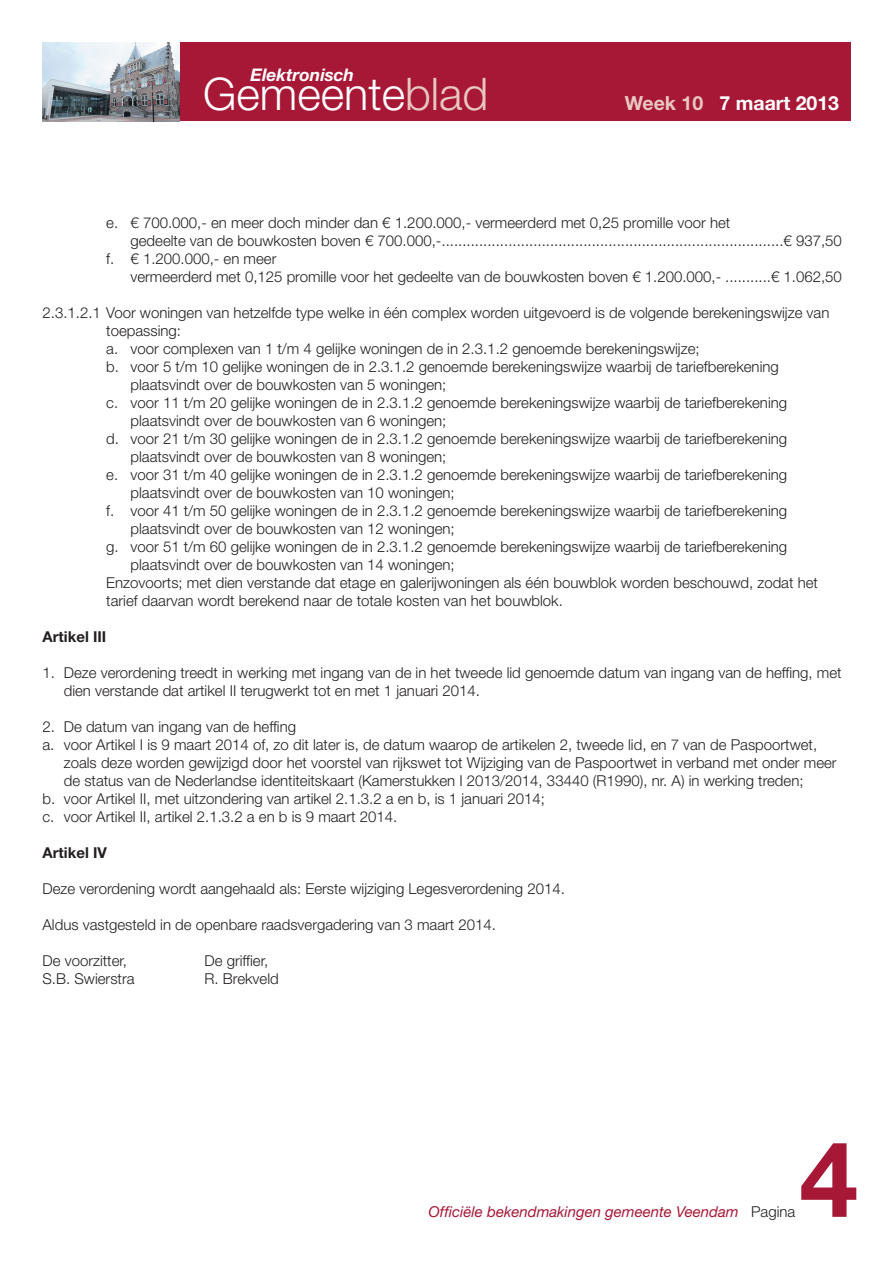
<style>
.page{position:relative;width:893px;height:1263px;background:#fff}
.page>*{position:absolute;margin:0;border:0;box-sizing:border-box;transform-origin:0 0}
.t1{font:700 105px "Helvetica Neue LT Std";color:#a61836}
.t2{font:300 45px "Helvetica Neue LT Std";color:#fff}
.t3{font:700 19.5px "Helvetica Neue LT Std";color:#fff}
.t4{font:italic 700 17.4px "Helvetica Neue LT Std";color:#fff}
.t5{font:300 15px/18px "Helvetica Neue LT Std";color:#231f20}
.t6{font:italic 15px "Helvetica Neue LT Std";color:#a61836}
.t7{font:700 15px "Helvetica Neue LT Std";color:#231f20}
.s1{color:#e9c7c3}
.s2{font-weight:300;font-style:normal;color:#231f20}
</style>
<div class="page">
<div style="left:43px;top:43px;width:807px;height:78px;background:#a61836"></div>
<img style="left:43px;top:43px;width:137px;height:78px">
<p class="t4" style="left:250px;top:68px;width:105px">Elektronisch</p>
<h2 class="t2" style="left:203px;top:78px;width:287px">Gemeente<span class="s1">blad</span></h2>
<h3 class="t3" style="left:625px;top:97px;width:216px"><span class="s1">Week 10</span> 7 maart 2013</h3>
<p class="t5" style="left:106px;top:215px;width:625px">e. € 700.000,- en meer doch minder dan € 1.200.000,- vermeerderd met 0,25 promille voor het</p>
<p class="t5" style="left:130px;top:233px;width:713px">gedeelte van de bouwkosten boven € 700.000,-..................................................................................€ 937,50</p>
<p class="t5" style="left:106px;top:251px;width:172px">f. € 1.200.000,- en meer</p>
<p class="t5" style="left:130px;top:269px;width:713px">vermeerderd met 0,125 promille voor het gedeelte van de bouwkosten boven € 1.200.000,- ...........€ 1.062,50</p>
<p class="t5" style="left:43px;top:305px;width:788px">2.3.1.2.1 Voor woningen van hetzelfde type welke in één complex worden uitgevoerd is de volgende berekeningswijze van</p>
<p class="t5" style="left:106px;top:323px;width:76px">toepassing:</p>
<p class="t5" style="left:106px;top:341px;width:595px">a. voor complexen van 1 t/m 4 gelijke woningen de in 2.3.1.2 genoemde berekeningswijze;</p>
<p class="t5" style="left:106px;top:359px;width:674px">b. voor 5 t/m 10 gelijke woningen de in 2.3.1.2 genoemde berekeningswijze waarbij de tariefberekening</p>
<p class="t5" style="left:130px;top:377px;width:317px">plaatsvindt over de bouwkosten van 5 woningen;</p>
<p class="t5" style="left:106px;top:395px;width:682px">c. voor 11 t/m 20 gelijke woningen de in 2.3.1.2 genoemde berekeningswijze waarbij de tariefberekening</p>
<p class="t5" style="left:130px;top:413px;width:317px">plaatsvindt over de bouwkosten van 6 woningen;</p>
<p class="t5" style="left:106px;top:431px;width:682px">d. voor 21 t/m 30 gelijke woningen de in 2.3.1.2 genoemde berekeningswijze waarbij de tariefberekening</p>
<p class="t5" style="left:130px;top:449px;width:317px">plaatsvindt over de bouwkosten van 8 woningen;</p>
<p class="t5" style="left:106px;top:467px;width:682px">e. voor 31 t/m 40 gelijke woningen de in 2.3.1.2 genoemde berekeningswijze waarbij de tariefberekening</p>
<p class="t5" style="left:130px;top:485px;width:326px">plaatsvindt over de bouwkosten van 10 woningen;</p>
<p class="t5" style="left:106px;top:503px;width:682px">f. voor 41 t/m 50 gelijke woningen de in 2.3.1.2 genoemde berekeningswijze waarbij de tariefberekening</p>
<p class="t5" style="left:130px;top:521px;width:326px">plaatsvindt over de bouwkosten van 12 woningen;</p>
<p class="t5" style="left:106px;top:539px;width:682px">g. voor 51 t/m 60 gelijke woningen de in 2.3.1.2 genoemde berekeningswijze waarbij de tariefberekening</p>
<p class="t5" style="left:130px;top:557px;width:326px">plaatsvindt over de bouwkosten van 14 woningen;</p>
<p class="t5" style="left:106px;top:575px;width:713px">Enzovoorts; met dien verstande dat etage en galerijwoningen als één bouwblok worden beschouwd, zodat het</p>
<p class="t5" style="left:106px;top:593px;width:458px">tarief daarvan wordt berekend naar de totale kosten van het bouwblok.</p>
<p class="t7" style="left:43px;top:631px;width:65px">Artikel III</p>
<p class="t5" style="left:64px;top:665px;width:779px;text-indent:-21px">1. Deze verordening treedt in werking met ingang van de in het tweede lid genoemde datum van ingang van de heffing, met dien verstande dat artikel II terugwerkt tot en met 1 januari 2014.</p>
<p class="t5" style="left:43px;top:719px;width:255px">2. De datum van ingang van de heffing</p>
<p class="t5" style="left:43px;top:737px;width:776px">a. voor Artikel I is 9 maart 2014 of, zo dit later is, de datum waarop de artikelen 2, tweede lid, en 7 van de Paspoortwet,</p>
<p class="t5" style="left:64px;top:755px;width:774px">zoals deze worden gewijzigd door het voorstel van rijkswet tot Wijziging van de Paspoortwet in verband met onder meer</p>
<p class="t5" style="left:64px;top:773px;width:741px">de status van de Nederlandse identiteitskaart (Kamerstukken I 2013/2014, 33440 (R1990), nr. A) in werking treden;</p>
<p class="t5" style="left:43px;top:791px;width:504px">b. voor Artikel II, met uitzondering van artikel 2.1.3.2 a en b, is 1 januari 2014;</p>
<p class="t5" style="left:43px;top:809px;width:356px">c. voor Artikel II, artikel 2.1.3.2 a en b is 9 maart 2014.</p>
<p class="t7" style="left:43px;top:847px;width:66px">Artikel IV</p>
<p class="t5" style="left:43px;top:881px;width:524px">Deze verordening wordt aangehaald als: Eerste wijziging Legesverordening 2014.</p>
<p class="t5" style="left:43px;top:917px;width:455px">Aldus vastgesteld in de openbare raadsvergadering van 3 maart 2014.</p>
<p class="t5" style="left:43px;top:953px;width:86px">De voorzitter,</p>
<p class="t5" style="left:205px;top:953px;width:65px">De griffier,</p>
<p class="t5" style="left:43px;top:971px;width:93px">S.B. Swierstra</p>
<p class="t5" style="left:205px;top:971px;width:76px">R. Brekveld</p>
<h1 class="t1" style="left:800px;top:1142px;width:60px">4</h1>
<p class="t6" style="left:429px;top:1206px;width:368px">Officiële bekendmakingen gemeente Veendam <span class="s2">Pagina</span></p>
</div>
